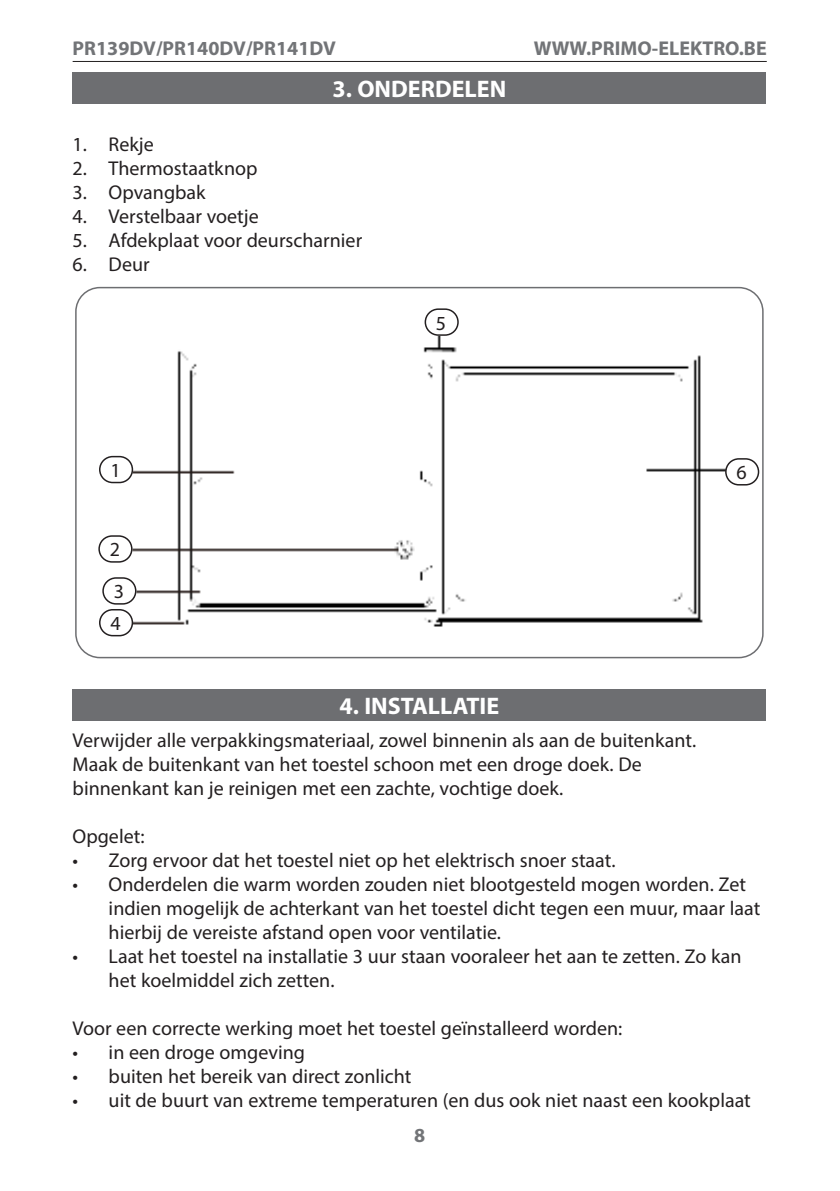
<style>
.page{position:relative;width:840px;height:1191px;background:#fff}
.page>*{position:absolute;margin:0;border:0;box-sizing:border-box;transform-origin:0 0}
.t1{font:700 24px "Myriad Pro";color:#fff}
.t2{font:20px/24px "Myriad Pro";color:#231f20}
.t3{font:700 20px "Myriad Pro";color:#727477}
</style>
<div class="page">
<hr style="left:73px;top:61px;width:693px;height:1px;background:#231f20">
<div style="left:73px;top:72px;width:692px;height:31px;background:#6d6e71"></div>
<img style="left:99px;top:336px;width:625px;height:301px">
<div style="left:75px;top:287px;width:688px;height:371px;border:2px solid #6d6e71;border-radius:24px"></div>
<div style="left:424px;top:308px;width:34px;height:28px;border:2px solid #231f20;border-radius:13px"></div>
<div style="left:99px;top:456px;width:34px;height:27px;border:2px solid #231f20;border-radius:13px"></div>
<div style="left:98px;top:535px;width:34px;height:27px;border:2px solid #231f20;border-radius:13px"></div>
<div style="left:102px;top:577px;width:34px;height:27px;border:2px solid #231f20;border-radius:13px"></div>
<div style="left:99px;top:609px;width:34px;height:27px;border:2px solid #231f20;border-radius:13px"></div>
<div style="left:724px;top:458px;width:34px;height:27px;border:2px solid #231f20;border-radius:13px"></div>
<div style="left:73px;top:689px;width:692px;height:31px;background:#6d6e71"></div>
<p class="t3" style="left:73px;top:38px;width:265px">PR139DV/PR140DV/PR141DV</p>
<p class="t1" style="left:332px;top:76px;width:175px">3. ONDERDELEN</p>
<p class="t2" style="left:73px;top:133px;width:83px">1. Rekje</p>
<p class="t2" style="left:73px;top:157px;width:186px">2. Thermostaatknop</p>
<p class="t2" style="left:73px;top:181px;width:134px">3. Opvangbak</p>
<p class="t2" style="left:73px;top:205px;width:188px">4. Verstelbaar voetje</p>
<p class="t2" style="left:73px;top:229px;width:291px">5. Afdekplaat voor deurscharnier</p>
<p class="t2" style="left:73px;top:253px;width:78px">6. Deur</p>
<p class="t2" style="left:436px;top:311px;width:12px">5</p>
<p class="t3" style="left:533px;top:38px;width:234px">WWW.PRIMO-ELEKTRO.BE</p>
<p class="t2" style="left:110px;top:459px;width:12px">1</p>
<p class="t2" style="left:110px;top:529px;width:16px;line-height:42px">2<br>3</p>
<p class="t2" style="left:110px;top:612px;width:12px">4</p>
<p class="t2" style="left:736px;top:461px;width:12px">6</p>
<p class="t1" style="left:339px;top:693px;width:161px">4. INSTALLATIE</p>
<p class="t2" style="left:73px;top:728px;width:624px">Verwijder alle verpakkingsmateriaal, zowel binnenin als aan de buitenkant.<br>Maak de buitenkant van het toestel schoon met een droge doek. De binnenkant kan je reinigen met een zachte, vochtige doek.</p>
<p class="t2" style="left:73px;top:824px;width:73px">Opgelet:</p>
<p class="t2" style="left:73px;top:848px;width:544px">• Zorg ervoor dat het toestel niet op het elektrisch snoer staat.</p>
<p class="t2" style="left:109px;top:872px;width:652px;text-indent:-36px">• Onderdelen die warm worden zouden niet blootgesteld mogen worden. Zet indien mogelijk de achterkant van het toestel dicht tegen een muur, maar laat hierbij de vereiste afstand open voor ventilatie.</p>
<p class="t2" style="left:109px;top:944px;width:634px;text-indent:-36px">• Laat het toestel na installatie 3 uur staan vooraleer het aan te zetten. Zo kan het koelmiddel zich zetten.</p>
<p class="t2" style="left:73px;top:1016px;width:551px">Voor een correcte werking moet het toestel geïnstalleerd worden:</p>
<p class="t2" style="left:73px;top:1040px;width:234px">• in een droge omgeving</p>
<p class="t2" style="left:73px;top:1064px;width:340px">• buiten het bereik van direct zonlicht</p>
<p class="t2" style="left:73px;top:1088px;width:679px">• uit de buurt van extreme temperaturen (en dus ook niet naast een kookplaat</p>
<p class="t3" style="left:414px;top:1125px;width:13px">8</p>
</div>
